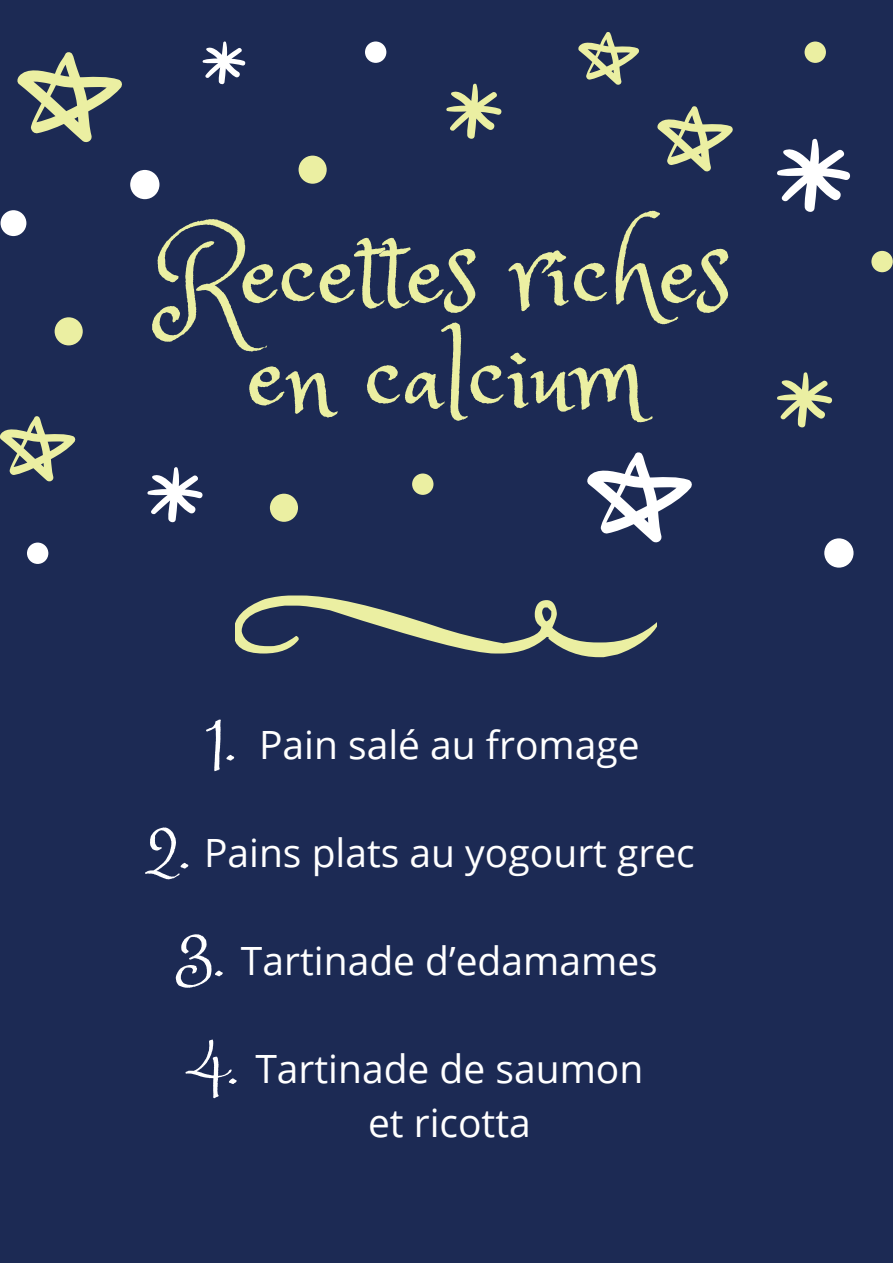
<style>
.page{position:relative;width:893px;height:1264px;background:#fff}
.page>*{position:absolute;margin:0;border:0;box-sizing:border-box;transform-origin:0 0}
.t1{font:107.85px/102.3px "Princess Sofia";color:#ebefa2;text-align:center}
.t2{font:63px/107.7px "Princess Sofia";color:#fff}
.t3{font:39px/54px "Open Sans";color:#fff;text-align:center}
</style>
<div class="page">
<div style="left:0;top:0;width:892px;height:1262px;background:#1c2a54"></div>
<svg style="left:235px;top:595px;width:422px;height:62px"></svg>
<svg style="left:777px;top:372px;width:55px;height:55px"></svg>
<svg style="left:0;top:416px;width:75px;height:65px"></svg>
<svg style="left:587px;top:452px;width:104px;height:90px"></svg>
<svg style="left:17px;top:52px;width:105px;height:90px"></svg>
<svg style="left:147px;top:467px;width:55px;height:55px"></svg>
<svg style="left:777px;top:139px;width:73px;height:73px"></svg>
<div style="left:824px;top:538px;width:29px;height:29px;background:#fff;border-radius:50%"></div>
<div style="left:1px;top:210px;width:25px;height:26px;background:#fff;border-radius:50%"></div>
<div style="left:27px;top:542px;width:21px;height:22px;background:#fff;border-radius:50%"></div>
<div style="left:412px;top:473px;width:21px;height:22px;background:#ebefa2;border-radius:50%"></div>
<div style="left:55px;top:317px;width:28px;height:28px;background:#ebefa2;border-radius:50%"></div>
<div style="left:871px;top:251px;width:21px;height:21px;background:#ebefa2;border-radius:50%"></div>
<div style="left:804px;top:42px;width:21px;height:21px;background:#ebefa2;border-radius:50%"></div>
<svg style="left:202px;top:42px;width:43px;height:42px"></svg>
<svg style="left:578px;top:32px;width:61px;height:53px"></svg>
<div style="left:365px;top:41px;width:21px;height:22px;background:#fff;border-radius:50%"></div>
<div style="left:130px;top:170px;width:29px;height:29px;background:#fff;border-radius:50%"></div>
<svg style="left:657px;top:106px;width:75px;height:65px"></svg>
<div style="left:298px;top:156px;width:28px;height:28px;background:#ebefa2;border-radius:50%"></div>
<div style="left:270px;top:493px;width:28px;height:29px;background:#ebefa2;border-radius:50%"></div>
<svg style="left:446px;top:84px;width:55px;height:55px"></svg>
<h1 class="t1" style="left:161px;top:215px;width:572px">Recettes riches en calcium</h1>
<h2 class="t2" style="left:205px;top:684px;width:33px">1.</h2>
<p class="t3" style="left:259px;top:717px;width:382px">Pain salé au fromage</p>
<h2 class="t2" style="left:175px;top:792px;width:65px;text-indent:-30px">2.<br>3.<br>4.</h2>
<p class="t3" style="left:204px;top:825px;width:492px">Pains plats au yogourt grec</p>
<p class="t3" style="left:241px;top:933px;width:418px">Tartinade d’edamames</p>
<p class="t3" style="left:255px;top:1040px;width:389px">Tartinade de saumon et ricotta</p>
</div>
